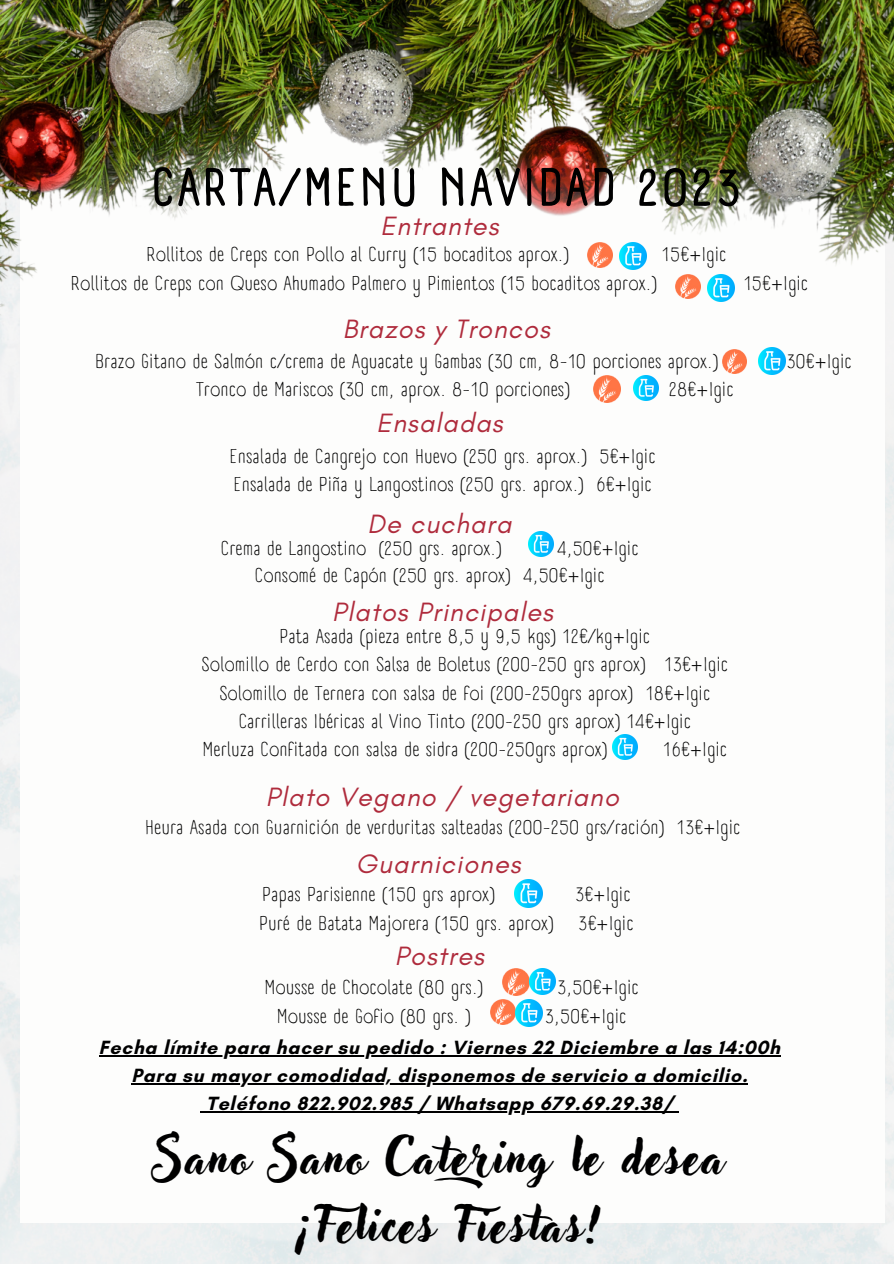
<style>
.page{position:relative;width:894px;height:1264px;background:#fff}
.page>*{position:absolute;margin:0;border:0;box-sizing:border-box;transform-origin:0 0}
.t1{font:700 52.5px "A Day Without Sun Text";letter-spacing:.07em;color:#000}
.t2{font:48px "Adlery Pro Swash";letter-spacing:.04em;color:#000}
.t3{font:italic 27px "Glacial Indifference";letter-spacing:.04em;color:#af2b3c}
.t4{font:19.5px "A Day Without Sun Text";letter-spacing:.04em;color:#000}
.t5{font:700 19.5px "Glacial Indifference";letter-spacing:.04em;color:#000}
.t6{font:19.35px "A Day Without Sun Text";letter-spacing:.04em;color:#000}
</style>
<div class="page">
<img style="left:0;top:0;width:893px;height:378px">
<img style="left:587px;top:242px;width:25px;height:25px">
<img style="left:619px;top:242px;width:27px;height:27px">
<img style="left:675px;top:274px;width:25px;height:25px">
<img style="left:707px;top:274px;width:27px;height:27px">
<img style="left:722px;top:350px;width:24px;height:23px">
<img style="left:593px;top:375px;width:27px;height:27px">
<img style="left:758px;top:348px;width:27px;height:27px">
<img style="left:633px;top:376px;width:25px;height:25px">
<img style="left:502px;top:968px;width:53px;height:27px">
<img style="left:490px;top:999px;width:25px;height:25px">
<img style="left:516px;top:999px;width:27px;height:27px">
<img style="left:528px;top:531px;width:25px;height:25px">
<img style="left:612px;top:735px;width:25px;height:24px">
<img style="left:514px;top:879px;width:28px;height:28px">
<hr style="left:99px;top:1055px;width:681px;height:1px;background:#000">
<hr style="left:131px;top:1083px;width:617px;height:1px;background:#000">
<hr style="left:206px;top:1111px;width:467px;height:1px;background:#000">
<p class="t1" style="left:153px;top:156px;width:589px">CARTA/MENU NAVIDAD 2023</p>
<p class="t3" style="left:380px;top:210px;width:119px">Entrantes</p>
<p class="t4" style="left:147px;top:243px;width:423px">Rollitos de Creps con Pollo al Curry (15 bocaditos aprox.)</p>
<p class="t4" style="left:661px;top:243px;width:66px">15€+Igic</p>
<p class="t4" style="left:71px;top:271px;width:586px">Rollitos de Creps con Queso Ahumado Palmero y Pimientos (15 bocaditos aprox.)</p>
<p class="t4" style="left:743px;top:271px;width:66px">15€+Igic</p>
<p class="t3" style="left:343px;top:312px;width:208px">Brazos y Troncos</p>
<p class="t4" style="left:95px;top:349px;width:623px">Brazo Gitano de Salmón c/crema de Aguacate y Gambas (30 cm, 8-10 porciones aprox.)</p>
<p class="t4" style="left:786px;top:349px;width:66px">30€+Igic</p>
<p class="t4" style="left:196px;top:378px;width:374px">Tronco de Mariscos (30 cm, aprox. 8-10 porciones)</p>
<p class="t4" style="left:669px;top:378px;width:66px">28€+Igic</p>
<p class="t3" style="left:376px;top:406px;width:128px">Ensaladas</p>
<p class="t4" style="left:230px;top:444px;width:426px">Ensalada de Cangrejo con Huevo (250 grs. aprox.) 5€+Igic</p>
<p class="t4" style="left:234px;top:472px;width:419px">Ensalada de Piña y Langostinos (250 grs. aprox.) 6€+Igic</p>
<p class="t3" style="left:367px;top:507px;width:145px">De cuchara</p>
<p class="t6" style="left:221px;top:536px;width:281px">Crema de Langostino (250 grs. aprox.)</p>
<p class="t6" style="left:557px;top:536px;width:82px">4,50€+Igic</p>
<p class="t6" style="left:255px;top:563px;width:350px">Consomé de Capón (250 grs. aprox) 4,50€+Igic</p>
<p class="t3" style="left:332px;top:595px;width:222px">Platos Principales</p>
<p class="t4" style="left:280px;top:624px;width:371px">Pata Asada (pieza entre 8,5 y 9,5 kgs) 12€/kg+Igic</p>
<p class="t4" style="left:202px;top:652px;width:527px">Solomillo de Cerdo con Salsa de Boletus (200-250 grs aprox) 13€+Igic</p>
<p class="t4" style="left:219px;top:681px;width:491px">Solomillo de Ternera con salsa de foi (200-250grs aprox) 18€+Igic</p>
<p class="t4" style="left:239px;top:709px;width:453px">Carrilleras Ibéricas al Vino Tinto (200-250 grs aprox) 14€+Igic</p>
<p class="t4" style="left:203px;top:737px;width:405px">Merluza Confitada con salsa de sidra (200-250grs aprox)</p>
<p class="t4" style="left:663px;top:737px;width:65px">16€+Igic</p>
<p class="t3" style="left:266px;top:780px;width:354px">Plato Vegano / vegetariano</p>
<p class="t4" style="left:145px;top:815px;width:596px">Heura Asada con Guarnición de verduritas salteadas (200-250 grs/ración) 13€+Igic</p>
<p class="t3" style="left:355px;top:847px;width:166px">Guarniciones</p>
<p class="t4" style="left:262px;top:882px;width:233px">Papas Parisienne (150 grs aprox)</p>
<p class="t4" style="left:575px;top:882px;width:56px">3€+Igic</p>
<p class="t4" style="left:259px;top:910px;width:295px">Puré de Batata Majorera (150 grs. aprox)</p>
<p class="t4" style="left:578px;top:910px;width:56px">3€+Igic</p>
<p class="t3" style="left:395px;top:939px;width:91px">Postres</p>
<p class="t4" style="left:265px;top:975px;width:219px">Mousse de Chocolate (80 grs.)</p>
<p class="t4" style="left:557px;top:975px;width:82px">3,50€+Igic</p>
<p class="t4" style="left:277px;top:1003px;width:194px">Mousse de Gofio (80 grs. )</p>
<p class="t4" style="left:545px;top:1003px;width:82px">3,50€+Igic</p>
<p class="t5" style="left:99px;top:1035px;width:682px">Fecha límite para hacer su pedido : Viernes 22 Diciembre a las 14:00h</p>
<p class="t5" style="left:131px;top:1063px;width:617px">Para su mayor comodidad, disponemos de servicio a domicilio.</p>
<p class="t5" style="left:206px;top:1091px;width:468px">Teléfono 822.902.985 / Whatsapp 679.69.29.38/</p>
<p class="t2" style="left:155px;top:1134px;width:569px">Sano Sano Catering le desea</p>
<p class="t2" style="left:297px;top:1202px;width:305px">¡Felices Fiestas!</p>
</div>
